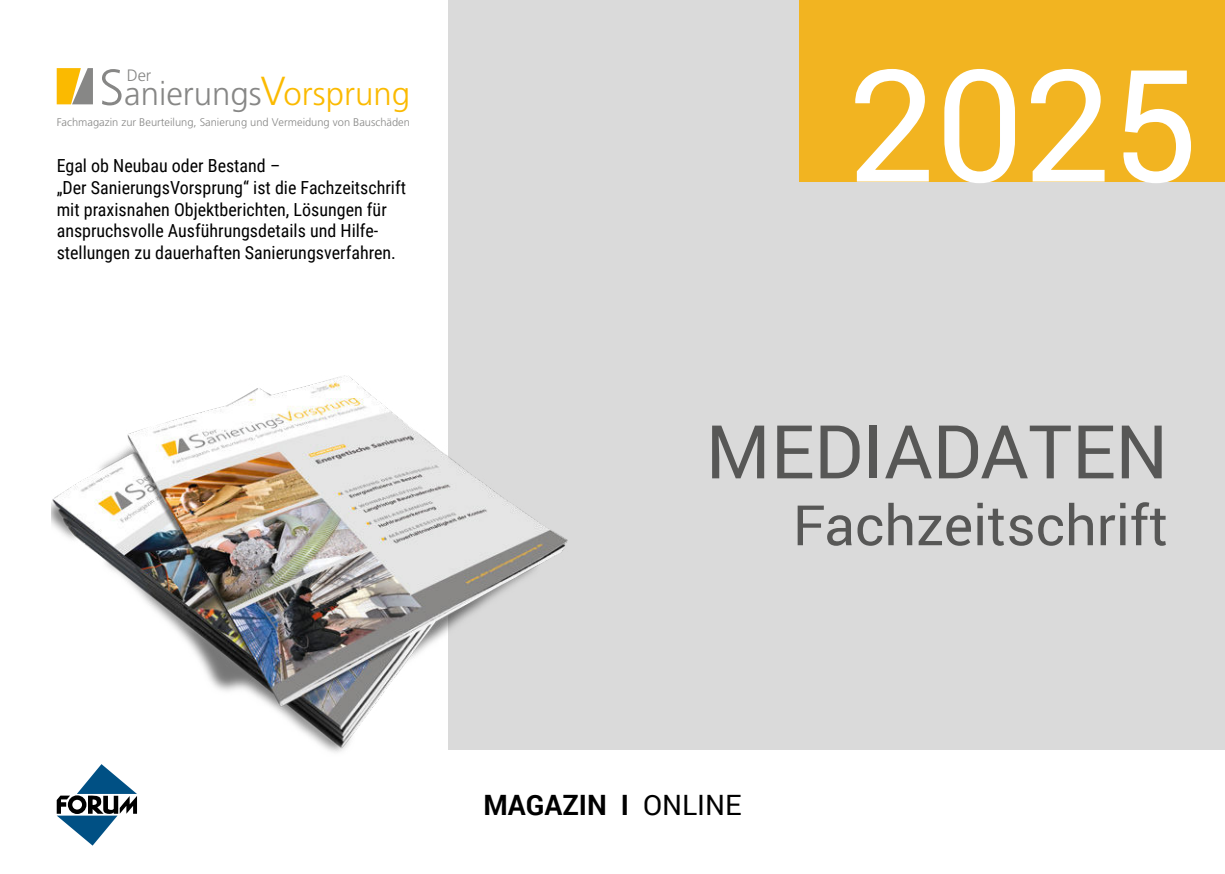
<style>
.page{position:relative;width:1225px;height:874px;background:#fff}
.page>*{position:absolute;margin:0;border:0;box-sizing:border-box;transform-origin:0 0}
.t1{font:156px "Roboto";color:#fff}
.t2{font:74.2px "Roboto";color:#575756}
.t3{font:55.6px "Roboto";color:#575756}
.t4{font:33px "A OV BWLWOK Frutiger Light";color:#878786}
.t5{font:700 28px "Roboto";color:#000}
.t6{font:18px/21.6px "Roboto Condensed";color:#000}
.t7{font:16.4px "A OV BWLWOK Frutiger Light";color:#878786}
.t8{font:11px "A OV BWLWOK Frutiger Light";color:#878786}
.s1{font-size:50.4px}
.s2{font-size:40.4px;color:#fbba00}
.s3{color:#fbba00}
.s4{font-weight:400}
</style>
<div class="page">
<div style="left:448px;top:0;width:777px;height:748px;background:#dadada"></div>
<div style="left:799px;top:0;width:426px;height:181px;background:#f2b421"></div>
<img style="left:51px;top:375px;width:516px;height:378px">
<svg style="left:57px;top:764px;width:80px;height:81px"></svg>
<svg style="left:57px;top:68px;width:36px;height:36px"></svg>
<h3 class="t4" style="left:99px;top:69px;width:312px"><span class="s1">S</span>anierungs<span class="s2">V</span><span class="s3">orsprung</span></h3>
<p class="t7" style="left:127px;top:63px;width:26px">Der</p>
<p class="t8" style="left:57px;top:114px;width:355px">Fachmagazin zur Beurteilung, Sanierung und Vermeidung von Bauschäden</p>
<p class="t6" style="left:57px;top:156px;width:351px">Egal ob Neubau oder Bestand –<br>„Der SanierungsVorsprung“ ist die Fachzeitschrift mit praxisnahen Objekt berichten, Lösungen für</p>
<p class="t6" style="left:57px;top:221px;width:341px">anspruchsvolle Ausführungsdetails und Hilfe&shy;stellungen zu dauerhaften Sanierungsverfahren.</p>
<h1 class="t1" style="left:848px;top:36px;width:353px">2025</h1>
<h2 class="t2" style="left:705px;top:409px;width:464px">MEDIADATEN</h2>
<h3 class="t3" style="left:792px;top:493px;width:377px">Fachzeitschrift</h3>
<h3 class="t5" style="left:483px;top:788px;width:260px">MAGAZIN I <span class="s4">ONLINE</span></h3>
</div>
